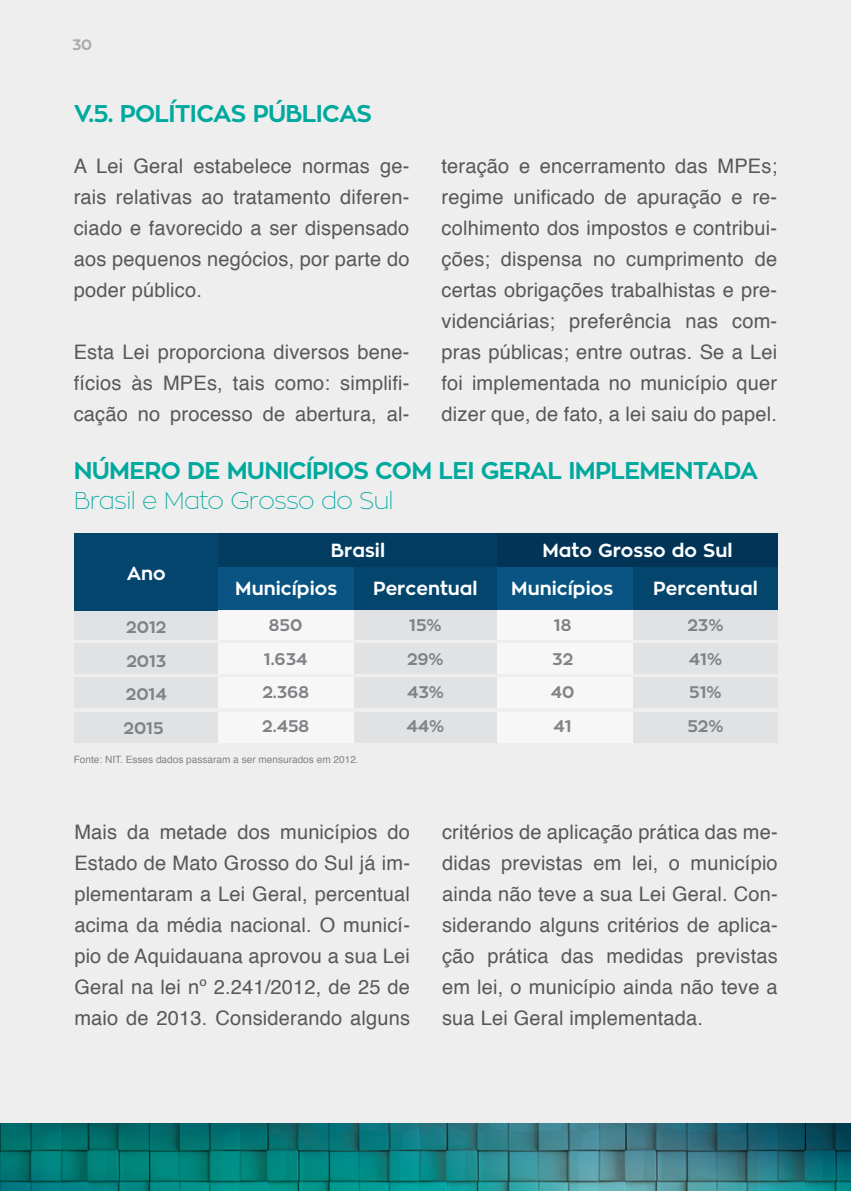
<style>
.page{position:relative;width:851px;height:1191px;background:#fff}
.page>*{position:absolute;margin:0;border:0;box-sizing:border-box;transform-origin:0 0}
.t1{font:700 24px "Zona Pro";letter-spacing:-.03em;color:#00a99d}
.t2{font:100 24px "Zona Pro";letter-spacing:-.03em;color:#00a99d}
.t3{font:20px/31px "Helvetica";letter-spacing:.01em;color:#57585a;text-align:justify}
.t4{font:700 18.8px/37.4px "Zona Pro";color:#fff}
.t5{font:700 16.8px/33.6px "Zona Pro";color:#808285;text-align:justify}
.t6{font:700 15px "Zona Pro";color:#a8a9ad}
.t7{font:10px "Helvetica";color:#808285}
</style>
<div class="page">
<div style="left:0;top:0;width:850px;height:1191px;background:#eeeeef"></div>
<img style="left:0;top:1123px;width:850px;height:68px">
<div style="left:74px;top:609px;width:144px;height:31px;background:#e1e2e4"></div>
<div style="left:74px;top:643px;width:144px;height:31px;background:#e1e2e4"></div>
<div style="left:74px;top:677px;width:144px;height:31px;background:#e1e2e4"></div>
<div style="left:353px;top:609px;width:144px;height:31px;background:#e1e2e4"></div>
<div style="left:353px;top:643px;width:144px;height:31px;background:#e1e2e4"></div>
<div style="left:353px;top:677px;width:144px;height:31px;background:#e1e2e4"></div>
<div style="left:74px;top:712px;width:144px;height:30px;background:#e1e2e4"></div>
<div style="left:353px;top:712px;width:144px;height:30px;background:#e1e2e4"></div>
<div style="left:218px;top:609px;width:135px;height:31px;background:#f7f7f8"></div>
<div style="left:218px;top:643px;width:135px;height:31px;background:#f7f7f8"></div>
<div style="left:218px;top:677px;width:135px;height:31px;background:#f7f7f8"></div>
<div style="left:74px;top:533px;width:144px;height:77px;background:#04456e"></div>
<div style="left:353px;top:563px;width:144px;height:47px;background:#04456e"></div>
<div style="left:218px;top:563px;width:135px;height:47px;background:#095482"></div>
<div style="left:218px;top:533px;width:280px;height:34px;background:#023c61"></div>
<div style="left:218px;top:712px;width:135px;height:30px;background:#f7f7f8"></div>
<div style="left:633px;top:609px;width:144px;height:31px;background:#e1e2e4"></div>
<div style="left:633px;top:643px;width:144px;height:31px;background:#e1e2e4"></div>
<div style="left:633px;top:677px;width:144px;height:31px;background:#e1e2e4"></div>
<div style="left:633px;top:712px;width:144px;height:30px;background:#e1e2e4"></div>
<div style="left:497px;top:609px;width:136px;height:31px;background:#f7f7f8"></div>
<div style="left:497px;top:643px;width:136px;height:31px;background:#f7f7f8"></div>
<div style="left:497px;top:677px;width:136px;height:31px;background:#f7f7f8"></div>
<div style="left:633px;top:563px;width:144px;height:47px;background:#04456e"></div>
<div style="left:497px;top:563px;width:136px;height:47px;background:#095482"></div>
<div style="left:497px;top:533px;width:280px;height:34px;background:#013456"></div>
<div style="left:497px;top:712px;width:136px;height:30px;background:#f7f7f8"></div>
<p class="t6" style="left:72px;top:35px;width:22px">30</p>
<p class="t1" style="left:74px;top:98px;width:300px">V.5. POLÍTICAS PÚBLICAS</p>
<p class="t3" style="left:74px;top:151px;width:337px">A Lei Geral estabelece normas ge&shy;rais relativas ao tratamento diferen&shy;ciado e favorecido a ser dispensado aos pequenos negócios, por parte do poder público.</p>
<p class="t3" style="left:441px;top:151px;width:337px">teração e encerramento das MPEs; regime unificado de apuração e re&shy;colhimento dos impostos e contribui&shy;ções; dispensa no cumprimento de certas obrigações trabalhistas e pre&shy;videnciárias; preferência nas com&shy;pras públicas; entre outras. Se a Lei foi implementada no município quer dizer que, de fato, a lei saiu do papel.</p>
<p class="t1" style="left:74px;top:455px;width:685px">NÚMERO DE MUNICÍPIOS COM LEI GERAL IMPLEMENTADA</p>
<p class="t2" style="left:74px;top:485px;width:321px">Brasil e Mato Grosso do Sul</p>
<p class="t3" style="left:74px;top:337px;width:337px">Esta Lei proporciona diversos bene&shy;fícios às MPEs, tais como: simplifi&shy;cação no processo de abertura, al-</p>
<p class="t4" style="left:127px;top:555px;width:41px">Ano</p>
<p class="t5" style="left:124px;top:610px;width:45px">2012<br>2013<br>2014<br>2015</p>
<p class="t4" style="left:373px;top:532px;width:106px;text-indent:-42px">Brasil<br>Percentual</p>
<p class="t4" style="left:653px;top:531px;width:106px;line-height:38px;text-indent:-111px">Mato Grosso do Sul<br>Percentual</p>
<p class="t5" style="left:406px;top:609px;width:39px;text-align:left">15%<br>29%<br>43%<br>44%</p>
<p class="t5" style="left:687px;top:609px;width:38px">23% 41% 51% 52%</p>
<p class="t4" style="left:511px;top:569px;width:103px">Municípios</p>
<p class="t4" style="left:235px;top:569px;width:103px">Municípios</p>
<p class="t5" style="left:262px;top:609px;width:48px;text-align:center">850<br>1.634<br>2.368<br>2.458</p>
<p class="t5" style="left:551px;top:609px;width:25px;text-align:left">18<br>32<br>40<br>41</p>
<p class="t7" style="left:74px;top:752px;width:286px">Fonte: NIT. Esses dados passaram a ser mensurados em 2012.</p>
<p class="t3" style="left:74px;top:817px;width:337px">Mais da metade dos municípios do Estado de Mato Grosso do Sul já im&shy;plementaram a Lei Geral, percentual acima da média nacional. O municí&shy;pio de Aquidauana aprovou a sua Lei Geral na lei nº 2.241/2012, de 25 de maio de 2013. Considerando alguns</p>
<p class="t3" style="left:442px;top:817px;width:337px">critérios de aplicação prática das me&shy;didas previstas em lei, o município ainda não teve a sua Lei Geral. Con&shy;siderando alguns critérios de aplica&shy;ção prática das medidas previstas em lei, o município ainda não teve a sua Lei Geral implementada.</p>
</div>
